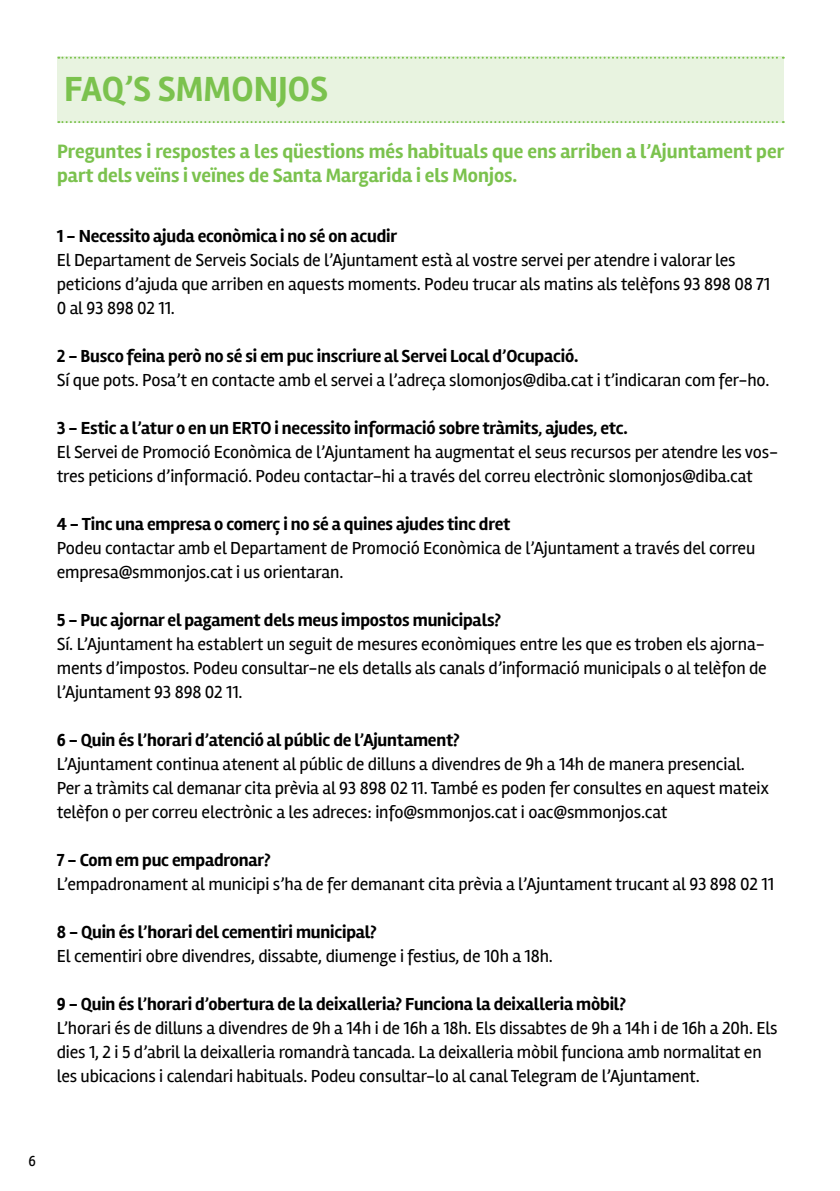
<style>
.page{position:relative;width:840px;height:1191px;background:#fff}
.page>*{position:absolute;margin:0;border:0;box-sizing:border-box;transform-origin:0 0}
.t1{font:700 36px "Rambla";color:#7bc24e}
.t2{font:700 20px/24px "Rambla";color:#7bc24e}
.t3{font:18px/24px "Rambla";letter-spacing:-.01em;color:#000}
.t4{font:700 18px "Rambla";letter-spacing:-.01em;color:#000}
.t5{font:15px "Rambla";color:#000}
</style>
<div class="page">
<div style="left:57px;top:57px;width:726px;height:66px;background:#e8f3e0"></div>
<svg style="left:58px;top:57px;width:725px;height:2px"></svg>
<svg style="left:58px;top:121px;width:725px;height:2px"></svg>
<h1 class="t1" style="left:64px;top:68px;width:265px">FAQ’S SMMONJOS</h1>
<p class="t2" style="left:57px;top:139px;width:728px">Preguntes i respostes a les qüestions més habituals que ens arriben a l’Ajuntament per part dels veïns i veïnes de Santa Margarida i els Monjos.</p>
<p class="t4" style="left:57px;top:225px;width:342px">1 - Necessito ajuda econòmica i no sé on acudir</p>
<p class="t3" style="left:57px;top:248px;width:714px">El Departament de Serveis Socials de l’Ajuntament està al vostre servei per atendre i valorar les peticions d’ajuda que arriben en aquests moments. Podeu trucar als matins als telèfons 93 898 08 71<br>0 al 93 898 02 11.</p>
<p class="t4" style="left:57px;top:345px;width:523px">2 - Busco feina però no sé si em puc inscriure al Servei Local d’Ocupació.</p>
<p class="t3" style="left:57px;top:368px;width:714px">Sí que pots. Posa’t en contacte amb el servei a l’adreça slomonjos@diba.cat i t’indicaran com fer-ho.</p>
<p class="t4" style="left:57px;top:417px;width:572px">3 - Estic a l’atur o en un ERTO i necessito informació sobre tràmits, ajudes, etc.</p>
<p class="t3" style="left:57px;top:440px;width:722px">El Servei de Promoció Econòmica de l’Ajuntament ha augmentat el seus recursos per atendre les vos&shy;tres peticions d’informació. Podeu contactar-hi a través del correu electrònic slomonjos@diba.cat</p>
<p class="t4" style="left:57px;top:513px;width:455px">4 - Tinc una empresa o comerç i no sé a quines ajudes tinc dret</p>
<p class="t3" style="left:57px;top:536px;width:699px">Podeu contactar amb el Departament de Promoció Econòmica de l’Ajuntament a través del correu empresa@smmonjos.cat i us orientaran.</p>
<p class="t4" style="left:57px;top:609px;width:445px">5 - Puc ajornar el pagament dels meus impostos municipals?</p>
<p class="t3" style="left:57px;top:632px;width:711px;text-align:justify">Sí. L’Ajuntament ha establert un seguit de mesures econòmiques entre les que es troben els ajorna&shy;ments d’impostos. Podeu consultar-ne els detalls als canals d’informació municipals o al telèfon de l’Ajuntament 93 898 02 11.</p>
<p class="t4" style="left:57px;top:729px;width:404px">6 - Quin és l’horari d’atenció al públic de l’Ajuntament?</p>
<p class="t3" style="left:57px;top:752px;width:713px">L’Ajuntament continua atenent al públic de dilluns a divendres de 9h a 14h de manera presencial.<br>Per a tràmits cal demanar cita prèvia al 93 898 02 11. També es poden fer consultes en aquest mateix telèfon o per correu electrònic a les adreces: info@smmonjos.cat i oac@smmonjos.cat</p>
<p class="t4" style="left:57px;top:849px;width:215px">7 - Com em puc empadronar?</p>
<p class="t3" style="left:57px;top:872px;width:718px">L’empadronament al municipi s’ha de fer demanant cita prèvia a l’Ajuntament trucant al 93 898 02 11</p>
<p class="t4" style="left:57px;top:921px;width:321px">8 - Quin és l’horari del cementiri municipal?</p>
<p class="t3" style="left:57px;top:944px;width:497px">El cementiri obre divendres, dissabte, diumenge i festius, de 10h a 18h.</p>
<p class="t4" style="left:57px;top:993px;width:570px">9 - Quin és l’horari d’obertura de la deixalleria? Funciona la deixalleria mòbil?</p>
<p class="t3" style="left:57px;top:1016px;width:721px">L’horari és de dilluns a divendres de 9h a 14h i de 16h a 18h. Els dissabtes de 9h a 14h i de 16h a 20h. Els dies 1, 2 i 5 d’abril la deixalleria romandrà tancada. La deixalleria mòbil funciona amb normalitat en les ubicacions i calendari habituals. Podeu consultar-lo al canal Telegram de l’Ajuntament.</p>
<p class="t5" style="left:28px;top:1152px;width:9px">6</p>
</div>
